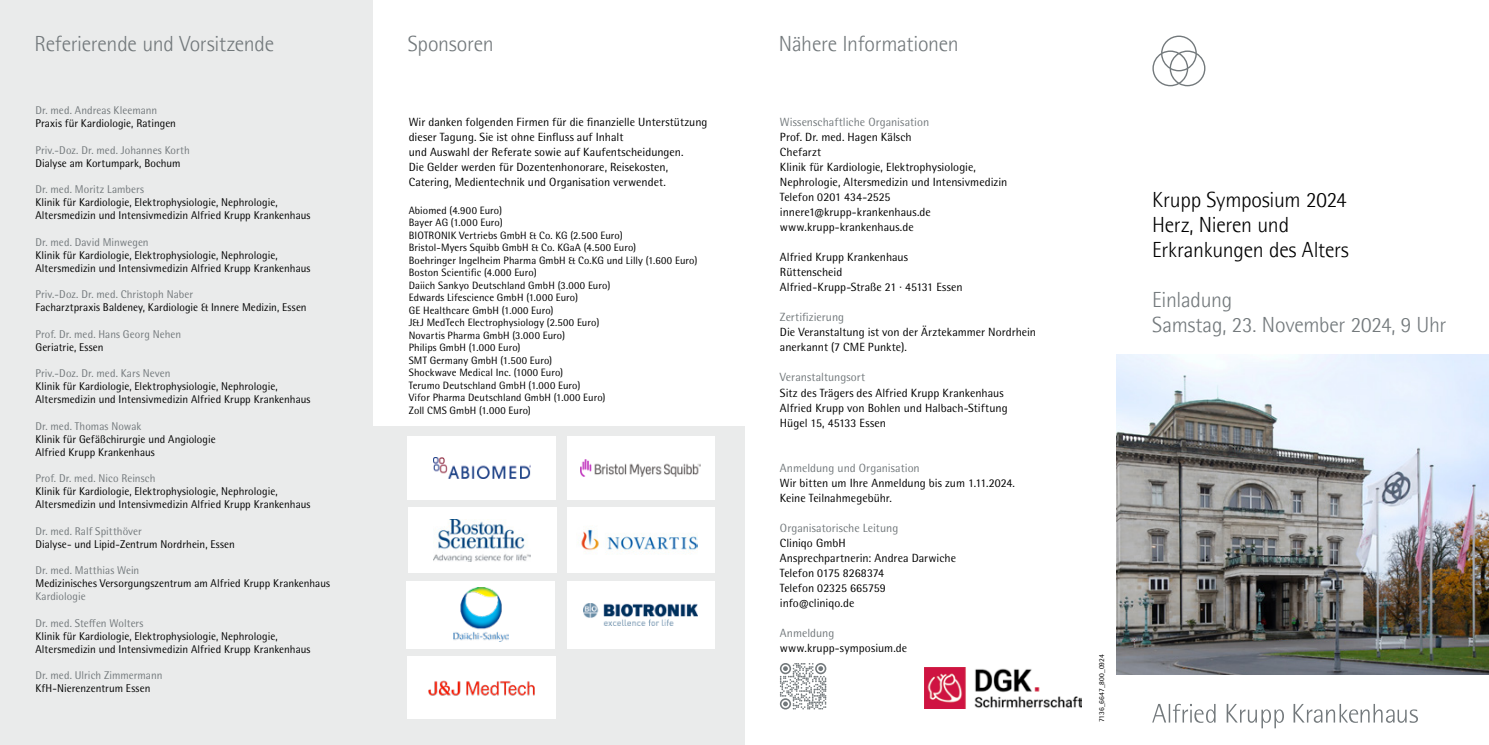
<style>
.page{position:relative;width:1489px;height:745px;background:#fff}
.page>*{position:absolute;margin:0;border:0;box-sizing:border-box;transform-origin:0 0}
.t1{font:300 21.88px/25px "Agfa Rotis Semisans";letter-spacing:-.01em;color:#73797c}
.t2{font:300 21.88px/25px "Agfa Rotis Semisans";letter-spacing:-.01em;color:#000}
.t3{font:11.88px/15px "Rotis Semi Sans Pro";color:#000}
.t4{font:11.88px "Rotis Semi Sans Pro";letter-spacing:.005em;color:#73797c}
.t5{font:11.25px/13.1px "Rotis Semi Sans Pro";letter-spacing:.005em;color:#000}
.t6{font:11.25px "Rotis Semi Sans Pro";letter-spacing:.005em;color:#73797c}
.t7{font:10.62px/12.5px "Rotis Semi Sans Pro";letter-spacing:.01em;color:#000}
.t8{font:7.5px "Rotis Semi Sans Pro";letter-spacing:.005em;color:#000}
</style>
<div class="page">
<div style="left:372px;top:426px;width:372px;height:318px;background:#eaebeb"></div>
<div style="left:407px;top:656px;width:148px;height:62px;background:#fff"></div>
<div style="left:566px;top:580px;width:148px;height:67px;background:#fff"></div>
<div style="left:406px;top:580px;width:149px;height:67px;background:#fff"></div>
<img style="left:453px;top:587px;width:55px;height:54px">
<img style="left:428px;top:680px;width:107px;height:16px">
<div style="left:0;top:0;width:372px;height:744px;background:#eaebeb"></div>
<div style="left:408px;top:507px;width:148px;height:66px;background:#fff"></div>
<div style="left:566px;top:507px;width:148px;height:66px;background:#fff"></div>
<img style="left:434px;top:519px;width:96px;height:42px">
<img style="left:583px;top:603px;width:114px;height:22px">
<div style="left:407px;top:436px;width:149px;height:63px;background:#fff"></div>
<div style="left:566px;top:436px;width:148px;height:63px;background:#fff"></div>
<img style="left:434px;top:457px;width:96px;height:21px">
<img style="left:580px;top:459px;width:120px;height:17px">
<img style="left:1116px;top:354px;width:372px;height:320px">
<img style="left:924px;top:667px;width:157px;height:41px">
<img style="left:581px;top:529px;width:116px;height:24px">
<svg style="left:779px;top:663px;width:47px;height:46px"></svg>
<svg style="left:1152px;top:36px;width:53px;height:50px"></svg>
<svg style="left:1152px;top:703px;width:265px;height:24px"></svg>
<h1 class="t1" style="left:34px;top:31px;width:241px">Referierende und Vorsitzende</h1>
<p class="t6" style="left:35px;top:104px;width:123px">Dr. med. Andreas Kleemann</p>
<p class="t5" style="left:35px;top:117px;width:142px">Praxis für Kardiologie, Ratingen</p>
<p class="t6" style="left:35px;top:143px;width:156px">Priv.-Doz. Dr. med. Johannes Korth</p>
<p class="t5" style="left:35px;top:156px;width:147px">Dialyse am Kortumpark, Bochum</p>
<p class="t6" style="left:35px;top:182px;width:110px">Dr. med. Moritz Lambers</p>
<p class="t5" style="left:35px;top:196px;width:276px">Klinik für Kardiologie, Elektrophysiologie, Nephrologie,<br>Altersmedizin und Intensivmedizin Alfried Krupp Krankenhaus</p>
<p class="t6" style="left:35px;top:235px;width:115px">Dr. med. David Minwegen</p>
<p class="t5" style="left:35px;top:248px;width:276px">Klinik für Kardiologie, Elektrophysiologie, Nephrologie,<br>Altersmedizin und Intensivmedizin Alfried Krupp Krankenhaus</p>
<p class="t6" style="left:35px;top:287px;width:159px">Priv.-Doz. Dr. med. Christoph Naber</p>
<p class="t5" style="left:35px;top:301px;width:273px">Facharztpraxis Baldeney, Kardiologie &amp; Innere Medizin, Essen</p>
<p class="t6" style="left:35px;top:327px;width:147px">Prof. Dr. med. Hans Georg Nehen</p>
<p class="t5" style="left:35px;top:340px;width:70px">Geriatrie, Essen</p>
<p class="t6" style="left:35px;top:366px;width:137px">Priv.-Doz. Dr. med. Kars Neven</p>
<p class="t5" style="left:35px;top:379px;width:276px">Klinik für Kardiologie, Elektrophysiologie, Nephrologie,<br>Altersmedizin und Intensivmedizin Alfried Krupp Krankenhaus</p>
<p class="t6" style="left:35px;top:419px;width:107px">Dr. med. Thomas Nowak</p>
<p class="t5" style="left:35px;top:432px;width:182px">Klinik für Gefäßchirurgie und Angiologie<br>Alfried Krupp Krankenhaus</p>
<p class="t6" style="left:35px;top:471px;width:121px">Prof. Dr. med. Nico Reinsch</p>
<p class="t5" style="left:35px;top:484px;width:276px">Klinik für Kardiologie, Elektrophysiologie, Nephrologie,<br>Altersmedizin und Intensivmedizin Alfried Krupp Krankenhaus</p>
<p class="t6" style="left:35px;top:524px;width:108px">Dr. med. Ralf Spitthöver</p>
<p class="t5" style="left:35px;top:537px;width:201px">Dialyse- und Lipid-Zentrum Nordrhein, Essen</p>
<p class="t6" style="left:35px;top:563px;width:105px">Dr. med. Matthias Wein</p>
<p class="t5" style="left:35px;top:576px;width:296px">Medizinisches Versorgungszentrum am Alfried Krupp Krankenhaus</p>
<p class="t6" style="left:35px;top:589px;width:52px">Kardiologie</p>
<p class="t6" style="left:35px;top:616px;width:109px">Dr. med. Steffen Wolters</p>
<p class="t5" style="left:35px;top:629px;width:276px">Klinik für Kardiologie, Elektrophysiologie, Nephrologie,<br>Altersmedizin und Intensivmedizin Alfried Krupp Krankenhaus</p>
<p class="t6" style="left:35px;top:668px;width:128px">Dr. med. Ulrich Zimmermann</p>
<p class="t5" style="left:35px;top:681px;width:116px">KfH-Nierenzentrum Essen</p>
<h1 class="t1" style="left:407px;top:31px;width:88px">Sponsoren</h1>
<h1 class="t1" style="left:778px;top:31px;width:181px">Nähere Informationen</h1>
<p class="t3" style="left:409px;top:115px;width:300px">Wir danken folgenden Firmen für die finanzielle Unterstützung dieser Tagung. Sie ist ohne Einfluss auf Inhalt<br>und Auswahl der Referate sowie auf Kaufentscheidungen.<br>Die Gelder werden für Dozentenhonorare, Reisekosten, Catering, Medientechnik und Organisation verwendet.</p>
<p class="t7" style="left:409px;top:204px;width:290px">Abiomed (4.900 Euro)<br>Bayer AG (1.000 Euro)<br>BIOTRONIK Vertriebs GmbH &amp; Co. KG (2.500 Euro)<br>Bristol-Myers Squibb GmbH &amp; Co. KGaA (4.500 Euro)<br>Boehringer Ingelheim Pharma GmbH &amp; Co.KG und Lilly (1.600 Euro)<br>Boston Scientific (4.000 Euro)<br>Daiich Sankyo Deutschland GmbH (3.000 Euro)<br>Edwards Lifescience GmbH (1.000 Euro)<br>GE Healthcare GmbH (1.000 Euro)<br>J&amp;J MedTech Electrophysiology (2.500 Euro)<br>Novartis Pharma GmbH (3.000 Euro)<br>Philips GmbH (1.000 Euro)<br>SMT Germany GmbH (1.500 Euro)<br>Shockwave Medical Inc. (1000 Euro)<br>Terumo Deutschland GmbH (1.000 Euro)<br>Vifor Pharma Deutschland GmbH (1.000 Euro)<br>Zoll CMS GmbH (1.000 Euro)</p>
<p class="t4" style="left:780px;top:115px;width:151px">Wissenschaftliche Organisation</p>
<p class="t3" style="left:780px;top:130px;width:229px">Prof. Dr. med. Hagen Kälsch<br>Chefarzt<br>Klinik für Kardiologie, Elektrophysiologie,<br>Nephrologie, Altersmedizin und Intensivmedizin<br>Telefon 0201 434-2525 innere1@krupp-krankenhaus.de www.krupp-krankenhaus.de</p>
<p class="t3" style="left:780px;top:250px;width:184px">Alfried Krupp Krankenhaus<br>Rüttenscheid<br>Alfried-Krupp-Straße 21 · 45131 Essen</p>
<p class="t4" style="left:780px;top:310px;width:66px">Zertifizierung</p>
<p class="t3" style="left:780px;top:325px;width:258px">Die Veranstaltung ist von der Ärztekammer Nordrhein anerkannt (7 CME Punkte).</p>
<p class="t4" style="left:780px;top:370px;width:87px">Veranstaltungsort</p>
<p class="t3" style="left:780px;top:385px;width:229px">Sitz des Trägers des Alfried Krupp Krankenhaus<br>Alfried Krupp von Bohlen und Halbach-Stiftung<br>Hügel 15, 45133 Essen</p>
<p class="t4" style="left:780px;top:460px;width:141px">Anmeldung und Organisation</p>
<p class="t3" style="left:780px;top:475px;width:236px">Wir bitten um Ihre Anmeldung bis zum 1.11.2024.<br>Keine Teilnahmegebühr.</p>
<p class="t4" style="left:780px;top:520px;width:120px">Organisatorische Leitung</p>
<p class="t3" style="left:780px;top:535px;width:178px">Cliniqo GmbH<br>Ansprechpartnerin: Andrea Darwiche<br>Telefon 0175 8268374<br>Telefon 02325 665759 info@cliniqo.de</p>
<p class="t4" style="left:780px;top:625px;width:56px">Anmeldung</p>
<p class="t3" style="left:780px;top:640px;width:129px">www.krupp-symposium.de</p>
<h1 class="t2" style="left:1152px;top:187px;width:198px">Krupp Symposium 2024<br>Herz, Nieren und<br>Erkrankungen des Alters</h1>
<h1 class="t1" style="left:1152px;top:287px;width:296px">Einladung<br>Samstag, 23. November 2024, 9 Uhr</h1>
<p class="t8" style="left:1097px;top:721px;width:69px;rotate:-90deg">7136_6647_800_0924</p>
</div>
